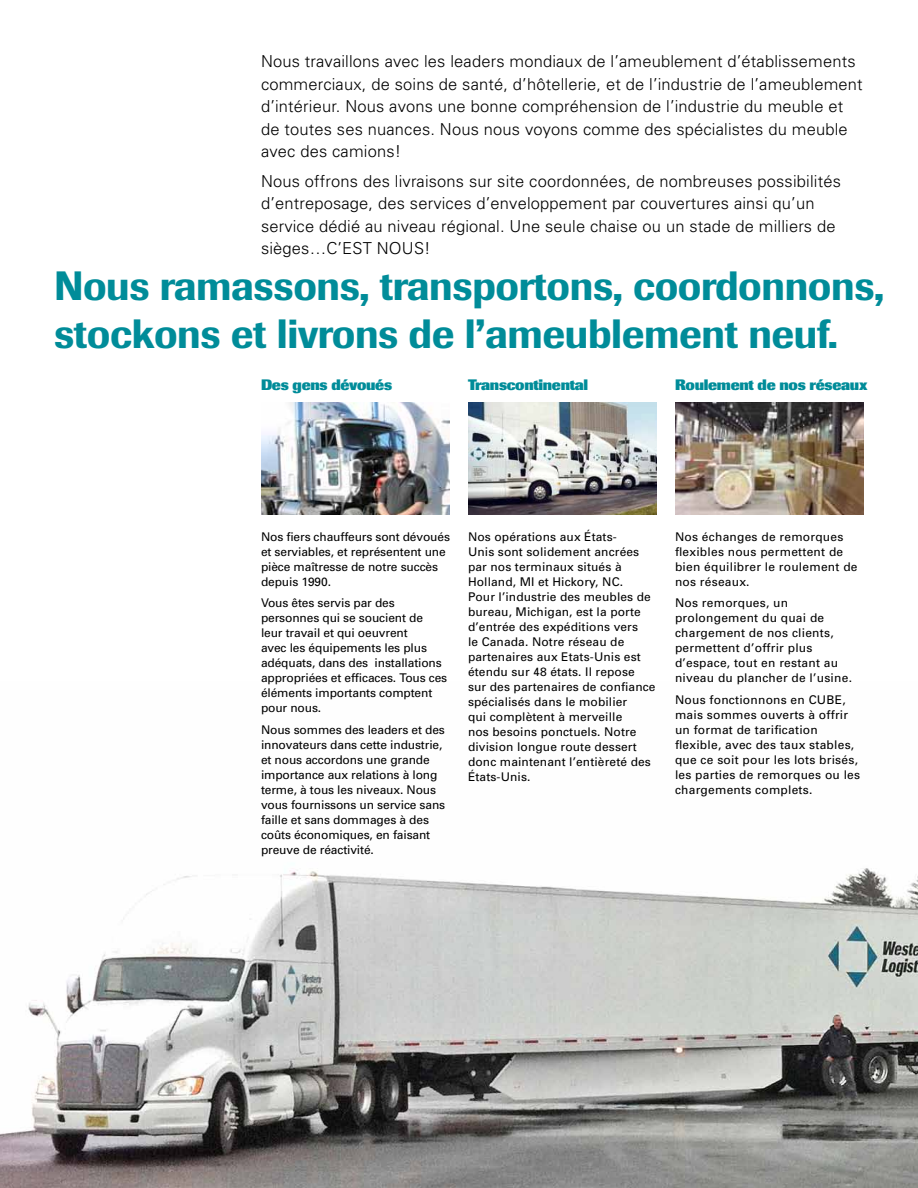
<style>
.page{position:relative;width:918px;height:1188px;background:#fff}
.page>*{position:absolute;margin:0;border:0;box-sizing:border-box;transform-origin:0 0}
.t1{font:500 40.5px/48px "Imago";letter-spacing:-.01em;color:#008c99}
.t2{font:300 16.5px/22.5px "Univers";letter-spacing:.01em;color:#000}
.t3{font:800 15px "Imago";letter-spacing:-.02em;color:#008c99}
.t4{font:12px/15px "Univers";letter-spacing:.01em;color:#000}
.t5{font:12px/15px "Univers";letter-spacing:-.01em;color:#000}
</style>
<div class="page">
<img style="left:0;top:868px;width:918px;height:320px">
<img style="left:675px;top:403px;width:189px;height:111px">
<img style="left:468px;top:403px;width:189px;height:111px">
<img style="left:261px;top:403px;width:189px;height:111px">
<p class="t2" style="left:261px;top:50px;width:603px">Nous travaillons avec les leaders mondiaux de l’ameublement d’établissements commerciaux, de soins de santé, d’hôtellerie, et de l’industrie de l’ameublement d’intérieur. Nous avons une bonne compréhension de l’industrie du meuble et de toutes ses nuances. Nous nous voyons comme des spécialistes du meuble avec des camions!</p>
<p class="t2" style="left:261px;top:169px;width:581px">Nous offrons des livraisons sur site coordonnées, de nombreuses possibilités d’entreposage, des services d’enveloppement par couvertures ainsi qu’un service dédié au niveau régional. Une seule chaise ou un stade de milliers de sièges…C’EST NOUS!</p>
<h1 class="t1" style="left:54px;top:262px;width:832px">Nous ramassons, transportons, coordonnons, stockons et livrons de l’ameublement neuf.</h1>
<p class="t3" style="left:675px;top:376px;width:194px">Roulement de nos réseaux</p>
<p class="t3" style="left:468px;top:376px;width:122px">Transcontinental</p>
<p class="t3" style="left:261px;top:376px;width:133px">Des gens dévoués</p>
<p class="t5" style="left:261px;top:529px;width:191px">Nos fiers chauffeurs sont dévoués et serviables, et représentent une pièce maîtresse de notre succès depuis 1990.</p>
<p class="t5" style="left:261px;top:595px;width:188px">Vous êtes servis par des personnes qui se soucient de leur travail et qui oeuvrent<br>avec les équipements les plus adéquats, dans des installations appropriées et efficaces. Tous ces éléments importants comptent pour nous.</p>
<p class="t5" style="left:261px;top:722px;width:186px">Nous sommes des leaders et des innovateurs dans cette industrie, et nous accordons une grande importance aux relations à long terme, à tous les niveaux. Nous vous fournissons un service sans faille et sans dommages à des coûts économiques, en faisant preuve de réactivité.</p>
<p class="t4" style="left:468px;top:529px;width:189px">Nos opérations aux États-<br>Unis sont solidement ancrées par nos terminaux situés à<br>Holland, MI et Hickory, NC.<br>Pour l’industrie des meubles de bureau, Michigan, est la porte d’entrée des expéditions vers<br>le Canada. Notre réseau de partenaires aux Etats-Unis est étendu sur 48 états. Il repose sur des partenaires de confiance spécialisés dans le mobilier<br>qui complètent à merveille<br>nos besoins ponctuels. Notre division longue route dessert donc maintenant l’entièreté des<br>États-Unis.</p>
<p class="t4" style="left:675px;top:529px;width:184px">Nos échanges de remorques flexibles nous permettent de bien équilibrer le roulement de nos réseaux.</p>
<p class="t4" style="left:675px;top:595px;width:179px">Nos remorques, un prolongement du quai de chargement de nos clients, permettent d’offrir plus d’espace, tout en restant au niveau du plancher de l’usine.</p>
<p class="t4" style="left:675px;top:692px;width:187px">Nous fonctionnons en CUBE, mais sommes ouverts à offrir un format de tarification flexible, avec des taux stables, que ce soit pour les lots brisés, les parties de remorques ou les chargements complets.</p>
</div>
